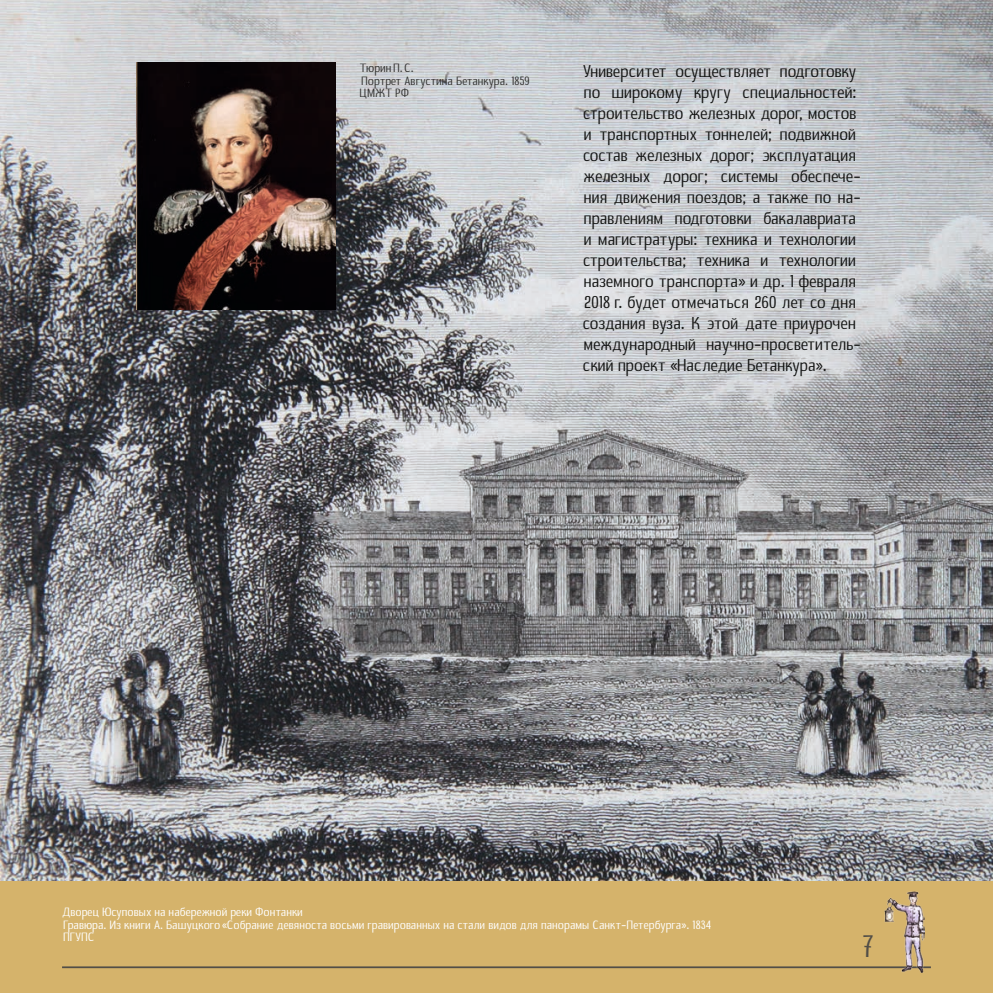
<style>
.page{position:relative;width:993px;height:993px;background:#fff}
.page>*{position:absolute;margin:0;border:0;box-sizing:border-box;transform-origin:0 0}
.t1{font:31.5px "B20 Sans";color:#524e47}
.t2{font:17.5px/21px "B20 Sans";letter-spacing:-.01em;color:#131413}
.t3{font:12.25px/12.4px "B20 Sans";color:#fff}
.t4{font:12.25px/12.4px "B20 Sans";color:#313130}
</style>
<div class="page">
<img style="left:0;top:0;width:992px;height:881px">
<div style="left:0;top:881px;width:992px;height:111px;background:#d5b36b"></div>
<hr style="left:62px;top:966px;width:868px;height:1px;background:#524e47">
<img style="left:883px;top:891px;width:41px;height:80px">
<img style="left:137px;top:62px;width:198px;height:247px">
<p class="t4" style="left:360px;top:63px;width:171px">ТюринП.С.<br>Портрет Августина Бетанкура. 1859<br>ЦМЖТ РФ</p>
<p class="t2" style="left:583px;top:61px;width:279px">Университет осуществляет подготовку по широкому кругу специальностей: строительство железных дорог, мостов и транспортных тоннелей; подвижной состав железных дорог; эксплуатация железных дорог; системы обеспече&shy;ния движения поездов; а также по на&shy;правлениям подготовки бакалавриата и магистратуры: техника и технологии строительства; техника и технологии наземного транспорта» и др. 1 февраля 2018 г. будет отмечаться 260 лет со дня создания вуза. К этой дате приурочен международный научно-просветитель&shy;ский проект «Наследие Бетанкура».</p>
<p class="t3" style="left:63px;top:906px;width:650px">Дворец Юсуповых на набережной реки Фонтанки<br>Гравюра. Из книги А. Башуцкого«Собрание девяноста восьми гравированных на стали видов для панорамы Санкт-Петербурга». 1834<br>ПГУПС</p>
<h1 class="t1" style="left:862px;top:930px;width:14px">7</h1>
</div>
